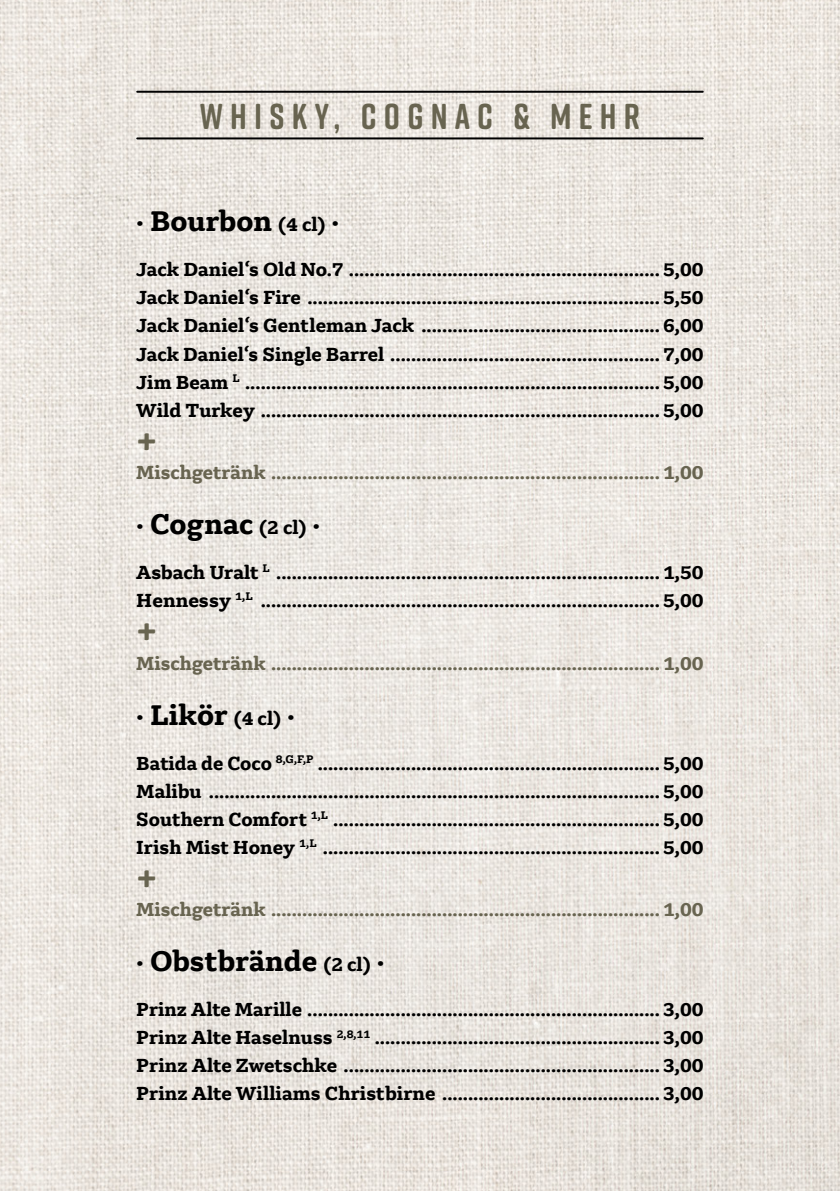
<style>
.page{position:relative;width:840px;height:1191px;background:#fff}
.page>*{position:absolute;margin:0;border:0;box-sizing:border-box;transform-origin:0 0}
.t1{font:700 36px "Rift Soft";letter-spacing:.2em;color:#686450}
.t2{font:700 36px "Gelo";color:#686450}
.t3{font:700 30px "Gelo";color:#000}
.t4{font:700 20px/28px "Gelo";color:#000;text-align:justify}
.t5{font:700 20px "Gelo";color:#686450}
.s1{font-size:20px}
</style>
<div class="page">
<img style="left:0;top:0;width:839px;height:1191px">
<hr style="left:137px;top:91px;width:565px;height:2px;background:#000">
<hr style="left:137px;top:137px;width:565px;height:2px;background:#000">
<h1 class="t1" style="left:200px;top:91px;width:441px">WHISKY, COGNAC &amp; MEHR</h1>
<h2 class="t3" style="left:136px;top:203px;width:204px">· Bourbon <span class="s1">(4 cl)</span> ·</h2>
<p class="t4" style="left:136px;top:255px;width:568px">Jack Daniel‘s Old No.7 ............................................................ 5,00<br>Jack Daniel‘s Fire .................................................................... 5,50<br>Jack Daniel‘s Gentleman Jack .............................................. 6,00<br>Jack Daniel‘s Single Barrel .................................................... 7,00<br>Jim Beam <sup>L</sup> ................................................................................ 5,00<br>Wild Turkey ............................................................................. 5,00</p>
<h1 class="t2" style="left:136px;top:418px;width:23px">+</h1>
<p class="t5" style="left:136px;top:460px;width:568px">Mischgetränk ........................................................................... 1,00</p>
<h2 class="t3" style="left:136px;top:505px;width:185px">· Cognac <span class="s1">(2 cl)</span> ·</h2>
<p class="t4" style="left:136px;top:558px;width:568px">Asbach Uralt <sup>L</sup> .......................................................................... 1,50<br>Hennessy <sup>1,L</sup> ............................................................................. 5,00</p>
<h1 class="t2" style="left:136px;top:608px;width:23px">+</h1>
<p class="t5" style="left:136px;top:650px;width:568px">Mischgetränk ........................................................................... 1,00</p>
<h2 class="t3" style="left:136px;top:696px;width:160px">· Likör <span class="s1">(4 cl)</span> ·</h2>
<p class="t4" style="left:136px;top:748px;width:568px">Batida de Coco <sup>8,G,F,P</sup> .................................................................. 5,00<br>Malibu ....................................................................................... 5,00<br>Southern Comfort <sup>1,L</sup> ............................................................... 5,00<br>Irish Mist Honey <sup>1,L</sup> ................................................................. 5,00</p>
<h1 class="t2" style="left:136px;top:855px;width:23px">+</h1>
<p class="t5" style="left:136px;top:897px;width:568px">Mischgetränk ........................................................................... 1,00</p>
<h2 class="t3" style="left:136px;top:942px;width:250px">· Obstbrände <span class="s1">(2 cl)</span> ·</h2>
<p class="t4" style="left:136px;top:995px;width:568px">Prinz Alte Marille .................................................................... 3,00<br>Prinz Alte Haselnuss <sup>2,8,11</sup> ....................................................... 3,00<br>Prinz Alte Zwetschke ............................................................. 3,00<br>Prinz Alte Williams Christbirne .......................................... 3,00</p>
</div>
